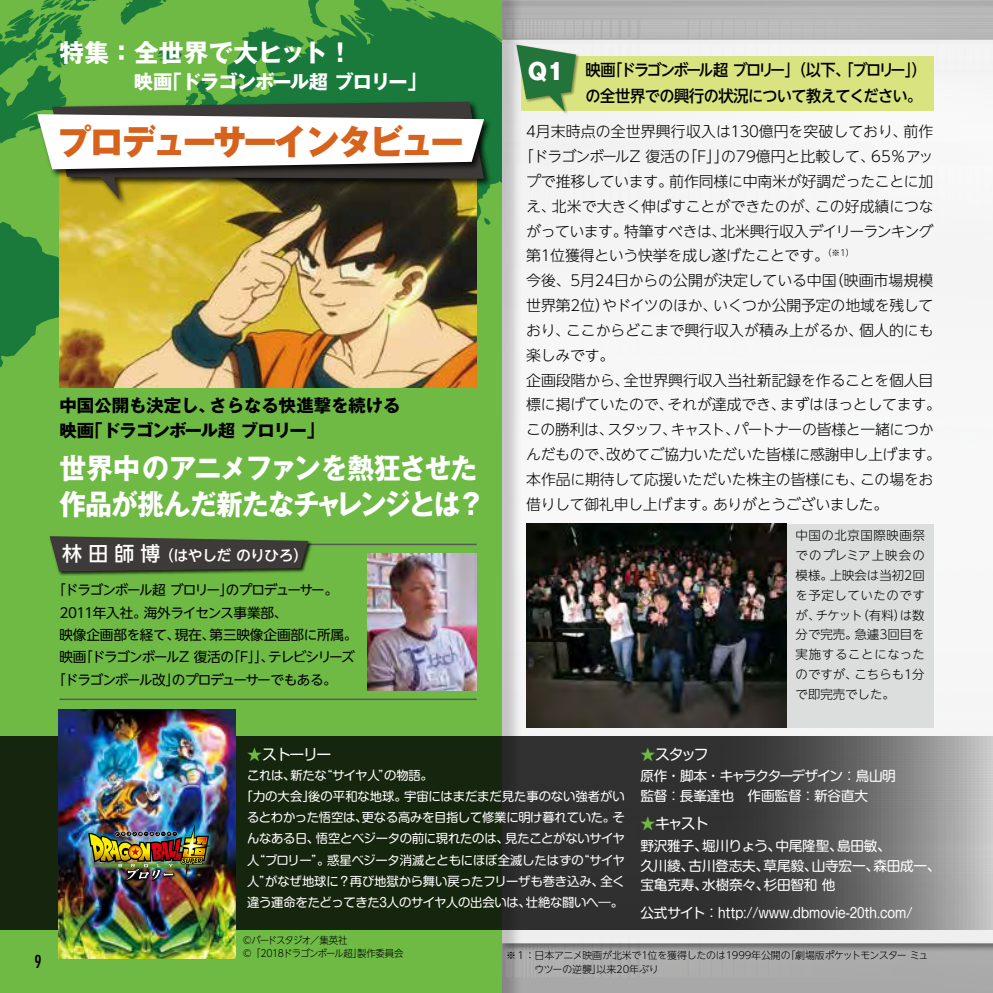
<style>
.page{position:relative;width:993px;height:993px;background:#fff}
.page>*{position:absolute;margin:0;border:0;box-sizing:border-box;transform-origin:0 0}
.t1{font:800 34.65px "Gothic MB101 Pr 6";letter-spacing:-.1em;color:#d6621b}
.t2{font:700 28.53px/36.1px "Gothic MB101 Pr 6";letter-spacing:-.045em;color:#fff;scale:.94 1}
.t3{font:700 24.85px "Gothic MB101 Pr 6";color:#fff}
.t4{font:800 22.4px "Gothic MB101 Pr 6";color:#fff}
.t5{font:700 19.25px "Gothic MB101 Pr 6";letter-spacing:-.05em;color:#fff}
.t6{font:700 17.32px/24.8px "Gothic MB101 Pr 6";color:#000}
.t7{font:condensed 17.32px "Futura Std";color:#000}
.t8{font:500 16.1px/26.1px "UD Shin Go NT Pr 6";letter-spacing:-.045em;color:#000;scale:.94 1}
.t9{font:300 14.88px "UD Shin Go NT Pr 6";letter-spacing:-.015em;color:#000}
.t10{font:300 14.88px "UD Shin Go NT Pr 6";letter-spacing:.005em;color:#000}
.t11{font:300 14.88px "UD Shin Go NT Pr 6";letter-spacing:-.035em;color:#000}
.t12{font:14.88px "Shin M Go Pro";letter-spacing:-.115em;color:#fff}
.t13{font:500 14.88px "UD Shin Go NT Pr 6";letter-spacing:-.04em;color:#fff}
.t14{font:13.65px/19.8px "Shin M Go Pro";letter-spacing:-.02em;color:#fff}
.t15{font:13.65px "UD Shin Go NT Pr 6";letter-spacing:-.075em;color:#000}
.t16{font:13.65px "UD Shin Go NT Pr 6";letter-spacing:-.095em;color:#000}
.t17{font:13.65px "UD Shin Go NT Pr 6";letter-spacing:-.015em;color:#000}
.t18{font:13.65px "UD Shin Go NT Pr 6";letter-spacing:-.025em;color:#000}
.t19{font:12.42px "Shin M Go Pro";letter-spacing:-.02em;color:#fff}
.t20{font:300 12.42px/19.8px "UD Shin Go NT Pr 6";color:#000;text-align:justify}
.t21{font:300 9.97px/14.9px "UD Shin Go NT Pr 6";letter-spacing:-.02em;color:#000}
.t22{font:300 9.97px/12.4px "UD Shin Go NT Pr 6";letter-spacing:-.075em;color:#000;scale:.95 1}
.s1{font-size:19.78px}
.s2{color:#6eba44}
</style>
<div class="page">
<div style="left:523px;top:40px;width:469px;height:903px;background:#f6f6f6"></div>
<div style="left:0;top:0;width:523px;height:992px;background:#000;opacity:.2"></div>
<div style="left:0;top:0;width:501px;height:992px;background:#6eba44"></div>
<svg style="left:490px;top:32px;width:11px;height:192px;fill:#197a3b"></svg>
<svg style="left:0;top:735px;width:992px;height:194px;background:#3a4036"></svg>
<div style="left:521px;top:56px;width:412px;height:54px;background:#d9e480"></div>
<img style="left:367px;top:553px;width:109px;height:137px">
<hr style="left:60px;top:543px;width:416px;height:2px;background:#595757">
<hr style="left:60px;top:698px;width:416px;height:1px;background:#595757">
<div style="left:515px;top:44px;width:65px;height:72px;background:#000;opacity:.4"></div>
<svg style="left:516px;top:45px;width:59px;height:67px"></svg>
<img style="left:0;top:0;width:490px;height:388px">
<div style="left:49px;top:535px;width:264px;height:41px;background:#000;opacity:.8"></div>
<svg style="left:50px;top:536px;width:258px;height:35px;background:#414538"></svg>
<div style="left:719px;top:523px;width:214px;height:204px;background:#dcdddd"></div>
<img style="left:526px;top:523px;width:260px;height:204px">
<img style="left:59px;top:709px;width:176px;height:249px">
<img style="left:74px;top:802px;width:152px;height:48px">
<img style="left:71px;top:850px;width:155px;height:30px">
<img style="left:113px;top:879px;width:73px;height:13px">
<img style="left:88px;top:824px;width:124px;height:55px">
<h3 class="t3" style="left:60px;top:31px;width:294px">特集：全世界で大ヒット！</h3>
<p class="t5" style="left:134px;top:66px;width:294px">映画「ドラゴンボール超 ブロリー」</p>
<h1 class="t1" style="left:58px;top:112px;width:407px">プロデューサーインタビュー</h1>
<p class="t6" style="left:60px;top:393px;width:342px">中国公開も決定し、さらなる快進撃を続ける映画「ドラゴンボール超 ブロリー」</p>
<h2 class="t2" style="left:60px;top:449px;width:453px">世界中のアニメファンを熱狂させた作品が挑んだ新たなチャレンジとは？</h2>
<p class="t13" style="left:62px;top:543px;width:247px"><span class="s1">林 田 師 博</span> （はやしだ のりひろ）</p>
<p class="t16" style="left:52px;top:579px;width:287px">「ドラゴンボール超 ブロリー」のプロデューサー。</p>
<p class="t18" style="left:59px;top:601px;width:229px">2011年入社。海外ライセンス事業部、</p>
<p class="t17" style="left:59px;top:623px;width:299px">映像企画部を経て、現在、第三映像企画部に所属。</p>
<p class="t15" style="left:59px;top:646px;width:297px">映画「ドラゴンボールZ 復活の「F」」、テレビシリーズ</p>
<p class="t15" style="left:52px;top:668px;width:286px">「ドラゴンボール改」のプロデューサーでもある。</p>
<h3 class="t4" style="left:527px;top:53px;width:38px">Q1</h3>
<p class="t8" style="left:585px;top:57px;width:364px">映画「ドラゴンボール超 ブロリー」（以下、「ブロリー」）の全世界での興行の状況について教えてください。</p>
<p class="t10" style="left:526px;top:119px;width:408px">4月末時点の全世界興行収入は130億円を突破しており、前作</p>
<p class="t9" style="left:518px;top:144px;width:416px">「ドラゴンボールZ 復活の「F」」の79億円と比較して、65％アッ</p>
<p class="t9" style="left:526px;top:169px;width:409px">プで推移しています。前作同様に中南米が好調だったことに加</p>
<p class="t9" style="left:526px;top:194px;width:409px">え、北米で大きく伸ばすことができたのが、この好成績につな</p>
<p class="t11" style="left:526px;top:219px;width:408px">がっています。特筆すべきは、北米興行収入デイリーランキング</p>
<p class="t9" style="left:526px;top:243px;width:330px">第1位獲得という快挙を成し遂げたことです。<sup>（※1）</sup></p>
<p class="t9" style="left:526px;top:268px;width:408px">今後、5月24日からの公開が決定している中国（映画市場規模</p>
<p class="t9" style="left:526px;top:293px;width:408px">世界第2位）やドイツのほか、いくつか公開予定の地域を残して</p>
<p class="t9" style="left:526px;top:318px;width:409px">おり、ここからどこまで興行収入が積み上がるか、個人的にも</p>
<p class="t9" style="left:526px;top:343px;width:90px">楽しみです。</p>
<p class="t9" style="left:526px;top:367px;width:408px">企画段階から、全世界興行収入当社新記録を作ることを個人目</p>
<p class="t9" style="left:526px;top:392px;width:416px">標に掲げていたので、それが達成でき、まずはほっとしてます。</p>
<p class="t9" style="left:526px;top:417px;width:409px">この勝利は、スタッフ、キャスト、パートナーの皆様と一緒につか</p>
<p class="t9" style="left:526px;top:442px;width:416px">んだもので、改めてご協力いただいた皆様に感謝申し上げます。</p>
<p class="t9" style="left:526px;top:467px;width:408px">本作品に期待して応援いただいた株主の皆様にも、この場をお</p>
<p class="t9" style="left:526px;top:492px;width:363px">借りして御礼申し上げます。ありがとうございました。</p>
<p class="t20" style="left:795px;top:525px;width:131px">中国の北京国際映画祭でのプレミア上映会の模様。上映会は当初2回を予定していたのですが、チケット（有料）は数分で完売。急遽3回目を実施することになったのですが、こちらも1分で即完売でした。</p>
<p class="t7" style="left:35px;top:950px;width:9px">9</p>
<p class="t12" style="left:247px;top:742px;width:86px"><span class="s2">★</span>ストーリー</p>
<p class="t19" style="left:247px;top:765px;width:187px">これは、新たな“サイヤ人”の物語。</p>
<p class="t19" style="left:241px;top:786px;width:385px">「力の大会」後の平和な地球。宇宙にはまだまだ見た事のない強者がい</p>
<p class="t19" style="left:247px;top:807px;width:379px">るとわかった悟空は、更なる高みを目指して修業に明け暮れていた。そ</p>
<p class="t19" style="left:247px;top:828px;width:379px">んなある日、悟空とベジータの前に現れたのは、見たことがないサイヤ</p>
<p class="t19" style="left:247px;top:849px;width:379px">人“ブロリー”。惑星ベジータ消滅とともにほぼ全滅したはずの“サイヤ</p>
<p class="t19" style="left:247px;top:870px;width:379px">人”がなぜ地球に？再び地獄から舞い戻ったフリーザも巻き込み、全く</p>
<p class="t19" style="left:247px;top:891px;width:377px">違う運命をたどってきた3人のサイヤ人の出会いは、壮絶な闘いへ―。</p>
<p class="t12" style="left:640px;top:742px;width:70px"><span class="s2">★</span>スタッフ</p>
<p class="t14" style="left:640px;top:764px;width:257px">原作・脚本・キャラクターデザイン：鳥山明監督：長峯達也　作画監督：新谷直大</p>
<p class="t12" style="left:640px;top:811px;width:70px"><span class="s2">★</span>キャスト</p>
<p class="t14" style="left:640px;top:833px;width:301px">野沢雅子、堀川りょう、中尾隆聖、島田敏、<br>久川綾、古川登志夫、草尾毅、山寺宏一、森田成一、宝亀克寿、水樹奈々、杉田智和 他</p>
<p class="t14" style="left:640px;top:900px;width:273px">公式サイト：http://www.dbmovie-20th.com/</p>
<p class="t22" style="left:243px;top:933px;width:170px">©バードスタジオ／集英社<br>©「2018ドラゴンボール超」製作委員会</p>
<p class="t21" style="left:534px;top:946px;width:395px;text-indent:-28px">※１：日本アニメ映画が北米で1位を獲得したのは1999年公開の「劇場版ポケットモンスター ミュウツーの逆襲」以来20年ぶり</p>
</div>
